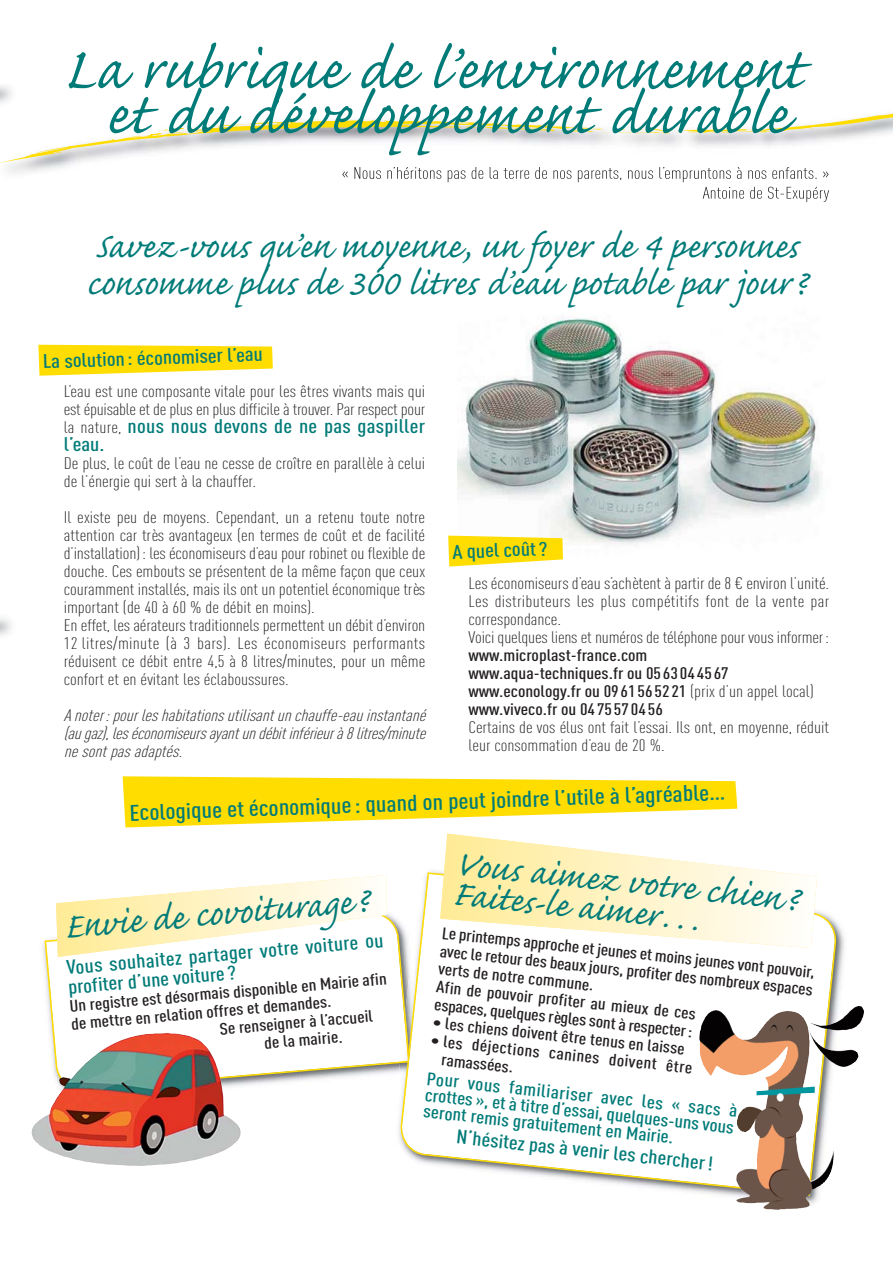
<style>
.page{position:relative;width:893px;height:1263px;background:#fff}
.page>*{position:absolute;margin:0;border:0;box-sizing:border-box;transform-origin:0 0}
.t1{font:75px "Caflisch Script";color:#007b78}
.t2{font:45px/37.5px "Caflisch Script";color:#007b78}
.t3{font:500 22.35px "DIN Cond";color:#007b78;scale:1.2 1}
.t4{font:500 19.5px/19.5px "DIN Cond";letter-spacing:.01em;color:#007b78;scale:1.2 1}
.t5{font:500 18px/16.5px "DIN Cond";color:#007b78;text-align:justify;scale:1.2 1}
.t6{font:300 16.5px/18px "DIN Cond";color:#231f20;scale:1.2 1}
.t7{font:500 16.5px/18px "DIN Cond";color:#231f20;scale:1.2 1}
.t8{font:italic 300 16.5px/18px "DIN Cond";color:#231f20;text-align:justify;scale:1.2 1}
.s1{font-weight:300;font-size:16.5px;color:#231f20}
.s2{font-weight:300}
</style>
<div class="page">
<img style="left:43px;top:938px;width:181px;height:169px">
<svg style="left:56px;top:913px;width:333px;height:178px"></svg>
<svg style="left:56px;top:875px;width:331px;height:82px"></svg>
<img style="left:457px;top:317px;width:366px;height:228px">
<img style="left:389px;top:871px;width:455px;height:339px">
<img style="left:399px;top:945px;width:1px;height:132px">
<svg style="left:400px;top:913px;width:437px;height:242px"></svg>
<svg style="left:440px;top:834px;width:377px;height:114px"></svg>
<img style="left:0;top:86px;width:829px;height:116px">
<svg style="left:342px;top:171px;width:6px;height:7px"></svg>
<img style="left:354px;top:167px;width:80px;height:12px">
<svg style="left:823px;top:171px;width:6px;height:7px"></svg>
<img style="left:703px;top:187px;width:76px;height:12px">
<svg style="left:0;top:109px;width:893px;height:54px"></svg>
<svg style="left:123px;top:776px;width:614px;height:51px"></svg>
<img style="left:799px;top:1006px;width:65px;height:117px">
<svg style="left:448px;top:536px;width:115px;height:31px;background:#fee22a"></svg>
<svg style="left:38px;top:345px;width:235px;height:31px;background:#ffe226"></svg>
<img style="left:50px;top:1032px;width:145px;height:82px">
<h1 class="t1" style="left:64px;top:43px;width:741px">La rubrique de l’environnement</h1>
<h1 class="t1" style="left:105px;top:88px;width:684px">et du développement durable</h1>
<h2 class="t2" style="left:86px;top:231px;width:722px">Savez-vous qu’en moyenne, un foyer de 4 personnes consomme plus de 300 litres d’eau potable par jour?</h2>
<p class="t4" style="left:43px;top:354px;width:185px;rotate:-2deg">La solution: économiser l’eau</p>
<p class="t6" style="left:64px;top:384px;width:303px">L’eau est une composante vitale pour les êtres vivants mais qui est épuisable et de plus en plus difficile à trouver. Par respect pour</p>
<p class="t4" style="left:64px;top:419px;width:303px;line-height:18px"><span class="s1">la nature,</span> nous nous devons de ne pas gaspiller l’eau.</p>
<p class="t6" style="left:64px;top:456px;width:303px">De plus, le coût de l’eau ne cesse de croître en parallèle à celui de l’énergie qui sert à la chauffer.</p>
<p class="t6" style="left:64px;top:510px;width:303px">Il existe peu de moyens. Cependant, un a retenu toute notre attention car très avantageux (en termes de coût et de facilité d’installation): les économiseurs d’eau pour robinet ou flexible de douche. Ces embouts se présentent de la même façon que ceux couramment installés, mais ils ont un potentiel économique très important (de 40 à 60 % de débit en moins).<br>En effet, les aérateurs traditionnels permettent un débit d’environ 12 litres/minute (à 3 bars). Les économiseurs performants réduisent ce débit entre 4,5 à 8 litres/minutes, pour un même confort et en évitant les éclaboussures.</p>
<p class="t8" style="left:64px;top:708px;width:306px">A noter:pourleshabitationsutilisantunchauffe-eauinstantané (augaz),leséconomiseursayantundébitinférieurà8litres/minute nesontpasadaptés.</p>
<p class="t4" style="left:452px;top:544px;width:81px;rotate:-2deg">A quel coût?</p>
<p class="t6" style="left:468px;top:576px;width:302px">Les économiseurs d’eau s’achètent à partir de 8 € environ l’unité.<br>Les distributeurs les plus compétitifs font de la vente par correspondance.<br>Voici quelques liens et numéros de téléphone pour vous informer:</p>
<p class="t7" style="left:468px;top:648px;width:289px">www.microplast-france.com<br>www.aqua-techniques.fr ou 0563044567 www.econology.fr ou 0961565221 <span class="s2">(prix d’un appel local) </span>www.viveco.fr ou 0475570456</p>
<p class="t6" style="left:468px;top:720px;width:302px">Certains de vos élus ont fait l’essai. Ils ont, en moyenne, réduit leur consommation d’eau de 20 %.</p>
<h3 class="t3" style="left:129px;top:805px;width:498px;rotate:-2deg">Ecologique et économique: quand on peut joindre l’utile à l’agréable…</h3>
<h2 class="t2" style="left:63px;top:912px;width:306px;rotate:-5deg">Envie de covoiturage?</h2>
<p class="t4" style="left:66px;top:960px;width:267px;rotate:-5deg">Vous souhaitez partager votre voiture ou profiter d’une voiture?</p>
<p class="t7" style="left:69px;top:999px;width:267px;rotate:-5deg">Un registre est désormais disponible en Mairie afin</p>
<p class="t7" style="left:71px;top:1016px;width:219px;rotate:-5deg">de mettre en relation offres et demandes.</p>
<p class="t7" style="left:219px;top:1022px;width:130px;rotate:-5deg">Se renseigner à l’accueil</p>
<p class="t7" style="left:264px;top:1036px;width:67px;rotate:-5deg">de la mairie.</p>
<h2 class="t2" style="left:457px;top:849px;width:346px;rotate:6deg">Vous aimez votre chien?</h2>
<h2 class="t2" style="left:454px;top:879px;width:254px;rotate:6deg">Faites-le aimer…</h2>
<p class="t7" style="left:443px;top:925px;width:314px;rotate:6deg">Le printemps approche et jeunes et moins jeunes vont pouvoir, avec le retour des beaux jours, profiter des nombreux espaces verts de notre commune.<br>Afin de pouvoir profiter au mieux de ces<br>espaces, quelques règles sont à respecter:</p>
<p class="t7" style="left:433px;top:1015px;width:213px;rotate:6deg">• les chiens doivent être tenus en laisse</p>
<p class="t7" style="left:444px;top:1034px;width:210px;text-indent:-13px;rotate:6deg">• les déjections canines doivent être ramassées.</p>
<p class="t5" style="left:427px;top:1072px;width:262px;rotate:6deg">Pour vous familiariser avec les « sacs à crottes », et à titre d’essai, quelques-uns vous seront remis gratuitement en Mairie.</p>
<p class="t4" style="left:457px;top:1128px;width:216px;rotate:6deg">N’hésitez pas à venir les chercher!</p>
</div>
